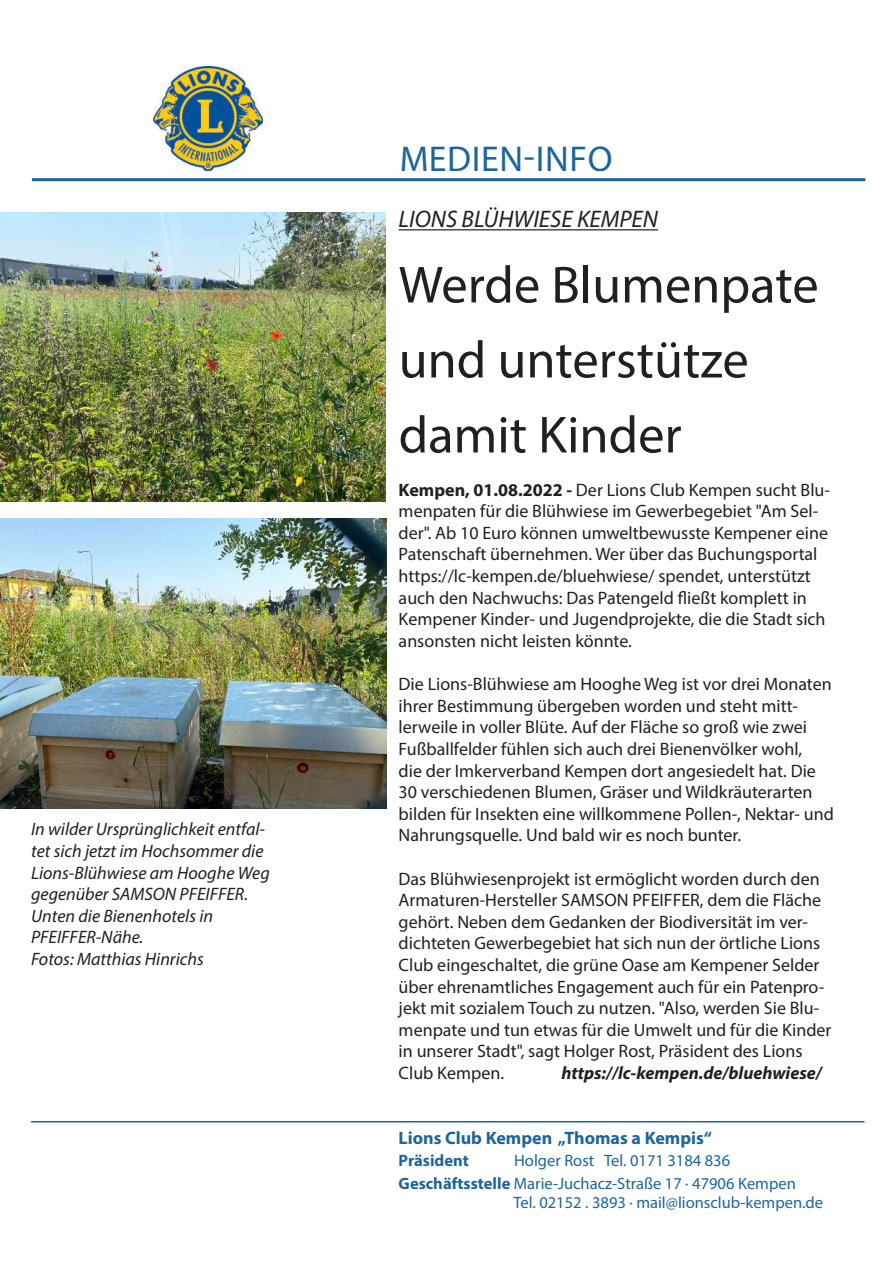
<style>
.page{position:relative;width:893px;height:1263px;background:#fff}
.page>*{position:absolute;margin:0;border:0;box-sizing:border-box;transform-origin:0 0}
.t1{font:52.5px/75px "Myriad Pro";color:#231f20}
.t2{font:36px "Myriad Pro";letter-spacing:.02em;color:#03538f}
.t3{font:italic 24px "Myriad Pro";color:#231f20}
.t4{font:18px/21.6px "Myriad Pro";color:#231f20}
.t5{font:italic 18px/21.6px "Myriad Pro";color:#231f20}
.t6{font:italic 700 18px "Myriad Pro";color:#231f20}
.t7{font:700 18px "Myriad Pro";color:#03538f}
.t8{font:16.5px/22.5px "Myriad Pro";color:#03538f}
.t9{font:700 16.5px "Myriad Pro";color:#03538f}
.s1{font-weight:700}
</style>
<div class="page">
<hr style="left:32px;top:178px;width:833px;height:3px;background:#03538f">
<hr style="left:31px;top:1121px;width:834px;height:1px;background:#03538f">
<hr style="left:399px;top:229px;width:259px;height:1px;background:#231f20">
<img style="left:153px;top:67px;width:109px;height:103px">
<img style="left:0;top:213px;width:386px;height:289px">
<img style="left:0;top:518px;width:387px;height:290px">
<p class="t5" style="left:31px;top:818px;width:240px">In wilder Ursprünglichkeit entfal&shy;tet sich jetzt im Hochsommer die<br>Lions-Blühwiese am Hooghe Weg gegenüber SAMSON PFEIFFER.<br>Unten die Bienenhotels in<br>PFEIFFER-Nähe.<br>Fotos: Matthias Hinrichs</p>
<h2 class="t2" style="left:399px;top:136px;width:215px">MEDIEN-INFO</h2>
<h3 class="t3" style="left:399px;top:205px;width:261px">LIONS BLÜHWIESE KEMPEN</h3>
<h1 class="t1" style="left:399px;top:246px;width:421px">Werde Blumenpate und unterstütze damit Kinder</h1>
<p class="t4" style="left:399px;top:478px;width:433px"><span class="s1">Kempen, 01.08.2022 -</span> Der Lions Club Kempen sucht Blu&shy;menpaten für die Blühwiese im Gewerbegebiet "Am Sel&shy;der". Ab 10 Euro können umweltbewusste Kempener eine Patenschaft übernehmen. Wer über das Buchungsportal https://lc-kempen.de/bluehwiese/ spendet, unterstützt auch den Nachwuchs: Das Patengeld fließt komplett in Kempener Kinder- und Jugendprojekte, die die Stadt sich ansonsten nicht leisten könnte.</p>
<p class="t4" style="left:399px;top:673px;width:437px">Die Lions-Blühwiese am Hooghe Weg ist vor drei Monaten ihrer Bestimmung übergeben worden und steht mitt&shy;lerweile in voller Blüte. Auf der Fläche so groß wie zwei Fußballfelder fühlen sich auch drei Bienenvölker wohl,<br>die der Imkerverband Kempen dort angesiedelt hat. Die 30 verschiedenen Blumen, Gräser und Wildkräuterarten bilden für Insekten eine willkommene Pollen-, Nektar- und Nahrungsquelle. Und bald wir es noch bunter.</p>
<p class="t4" style="left:399px;top:867px;width:434px">Das Blühwiesenprojekt ist ermöglicht worden durch den Armaturen-Hersteller SAMSON PFEIFFER, dem die Fläche gehört. Neben dem Gedanken der Biodiversität im ver&shy;dichteten Gewerbegebiet hat sich nun der örtliche Lions Club eingeschaltet, die grüne Oase am Kempener Selder über ehrenamtliches Engagement auch für ein Patenpro&shy;jekt mit sozialem Touch zu nutzen. "Also, werden Sie Blu&shy;menpate und tun etwas für die Umwelt und für die Kinder in unserer Stadt", sagt Holger Rost, Präsident des Lions Club Kempen.</p>
<p class="t6" style="left:561px;top:1061px;width:262px">https://lc-kempen.de/bluehwiese/</p>
<p class="t7" style="left:399px;top:1126px;width:315px">Lions Club Kempen „Thomas a Kempis“</p>
<p class="t9" style="left:399px;top:1150px;width:72px">Präsident</p>
<p class="t8" style="left:399px;top:1149px;width:399px;text-indent:116px">Holger Rost Tel. 0171 3184 836<br><span class="s1">Geschäftsstelle</span> Marie-Juchacz-Straße 17 · 47906 Kempen</p>
<p class="t8" style="left:513px;top:1191px;width:311px">Tel. 02152 . 3893 · mail@lionsclub-kempen.de</p>
</div>
